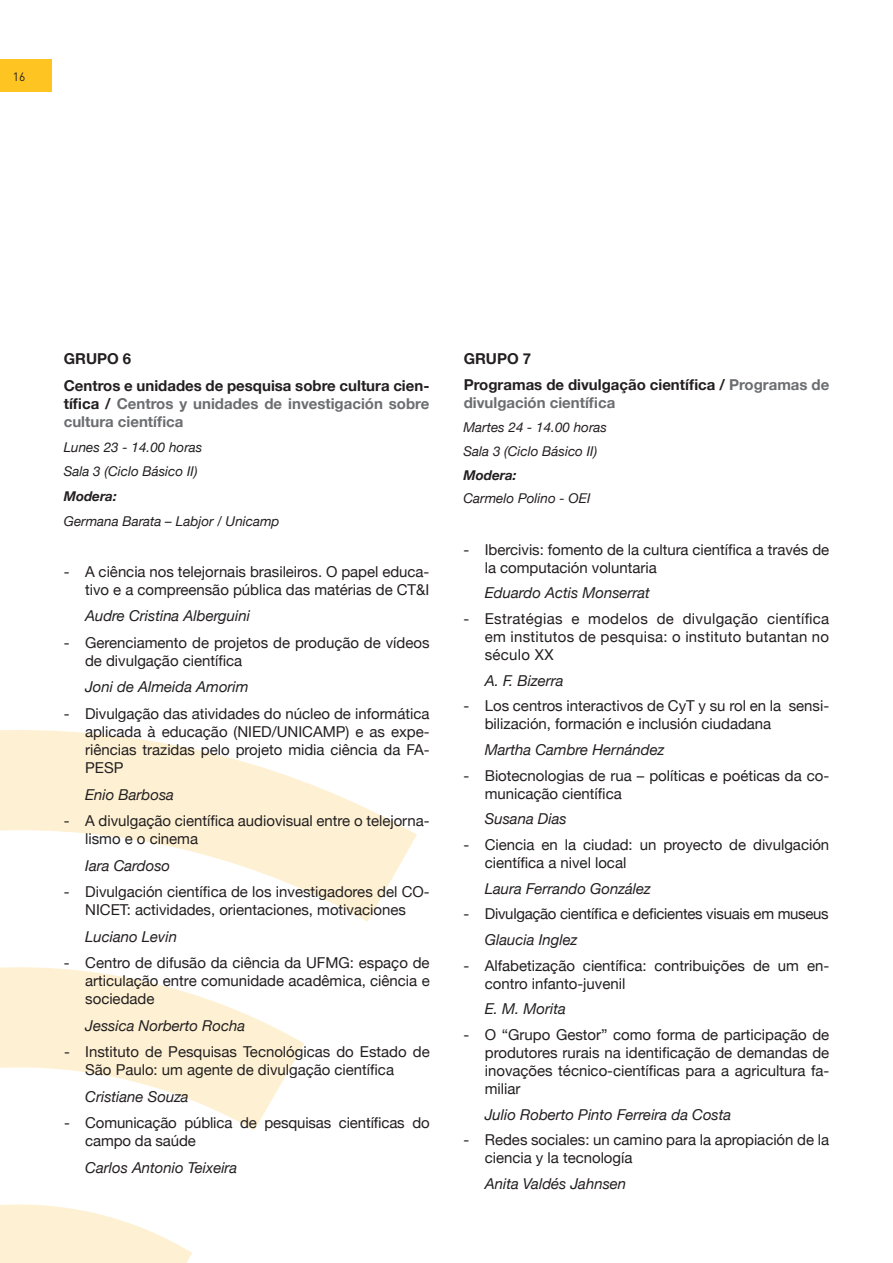
<style>
.page{position:relative;width:893px;height:1263px;background:#fff}
.page>*{position:absolute;margin:0;border:0;box-sizing:border-box;transform-origin:0 0}
.t1{font:15px/18px "Helvetica Neue";color:#231f20}
.t2{font:italic 15px "Helvetica Neue";color:#231f20}
.t3{font:700 15px/26.5px "Helvetica Neue";color:#231f20}
.t4{font:700 15px/18px "Helvetica Neue";color:#6c6d70}
.t5{font:15px "Helvetica Neue";letter-spacing:-.02em;color:#231f20}
.t6{font:italic 13.5px/24.8px "Helvetica Neue";color:#231f20}
.t7{font:italic 700 13.5px "Helvetica Neue";color:#231f20}
.t8{font:12px "DIN";color:#231f20}
.s1{color:#231f20}
.s2{color:#6c6d70}
</style>
<div class="page">
<svg style="left:0;top:1204px;width:192px;height:59px"></svg>
<svg style="left:0;top:967px;width:304px;height:163px;fill:#fef1d3"></svg>
<svg style="left:0;top:730px;width:417px;height:192px;fill:#fef1d3"></svg>
<div style="left:0;top:60px;width:51px;height:32px;background:#fec422"></div>
<p class="t8" style="left:13px;top:69px;width:14px">16</p>
<p class="t3" style="left:64px;top:345px;width:23px">Grupo</p>
<p class="t3" style="left:64px;top:345px;width:367px;text-indent:59px">6<br>Centros e unidades de pesquisa sobre cultura cien-</p>
<p class="t4" style="left:64px;top:394px;width:367px"><span class="s1">tífica /</span> Centros y unidades de investigación sobre cultura científica</p>
<p class="t6" style="left:64px;top:434px;width:140px">Lunes 23 - 14.00 horas<br>Sala 3 (Ciclo Básico II)</p>
<p class="t7" style="left:64px;top:488px;width:55px">Modera:</p>
<p class="t6" style="left:64px;top:508px;width:217px">Germana Barata – Labjor / Unicamp</p>
<p class="t1" style="left:64px;top:562px;width:367px;text-align:right">- A ciência nos telejornais brasileiros. O papel educa&shy;tivo e a compreensão pública das matérias de CT&amp;I</p>
<p class="t2" style="left:85px;top:607px;width:167px">Audre Cristina Alberguini</p>
<p class="t1" style="left:85px;top:633px;width:346px;text-indent:-21px">- Gerenciamento de projetos de produção de vídeos de divulgação científica</p>
<p class="t2" style="left:85px;top:678px;width:165px">Joni de Almeida Amorim</p>
<p class="t1" style="left:85px;top:704px;width:346px;text-align:justify;text-indent:-21px">- Divulgação das atividades do núcleo de informática aplicada à educação (NIED/UNICAMP) e as expe&shy;riências trazidas pelo projeto midia ciência da FA-PESP</p>
<p class="t2" style="left:85px;top:785px;width:90px">Enio Barbosa</p>
<p class="t1" style="left:85px;top:811px;width:346px;text-indent:-21px">- A divulgação científica audiovisual entre o telejorna&shy;lismo e o cinema</p>
<p class="t2" style="left:85px;top:856px;width:86px">Iara Cardoso</p>
<p class="t1" style="left:64px;top:882px;width:367px;text-align:center">- Divulgación científica de los investigadores del CO-<br>NICET: actividades, orientaciones, motivaciones</p>
<p class="t2" style="left:85px;top:927px;width:93px">Luciano Levin</p>
<p class="t1" style="left:85px;top:953px;width:346px;text-align:justify;text-indent:-21px">- Centro de difusão da ciência da UFMG: espaço de articulação entre comunidade acadêmica, ciência e sociedade</p>
<p class="t2" style="left:85px;top:1016px;width:161px">Jessica Norberto Rocha</p>
<p class="t1" style="left:85px;top:1042px;width:346px;text-indent:-21px">- Instituto de Pesquisas Tecnológicas do Estado de<br>São Paulo: um agente de divulgação científica</p>
<p class="t2" style="left:85px;top:1087px;width:105px">Cristiane Souza</p>
<p class="t1" style="left:85px;top:1113px;width:346px;text-indent:-21px">- Comunicação pública de pesquisas científicas do campo da saúde</p>
<p class="t2" style="left:85px;top:1158px;width:154px">Carlos Antonio Teixeira</p>
<p class="t3" style="left:464px;top:345px;width:23px">Grupo</p>
<p class="t3" style="left:464px;top:346px;width:367px;line-height:25.7px;text-indent:59px">7<br>Programas de divulgação científica / <span class="s2">Programas de</span></p>
<p class="t4" style="left:464px;top:393px;width:153px">divulgación científica</p>
<p class="t6" style="left:463px;top:415px;width:145px;line-height:23.9px">Martes 24 - 14.00 horas<br>Sala 3 (Ciclo Básico II)</p>
<p class="t7" style="left:463px;top:466px;width:55px">Modera:</p>
<p class="t6" style="left:463px;top:486px;width:128px">Carmelo Polino - OEI</p>
<p class="t1" style="left:485px;top:540px;width:346px;text-indent:-21px">- Ibercivis: fomento de la cultura científica a través de la computación voluntaria</p>
<p class="t2" style="left:485px;top:584px;width:167px">Eduardo Actis Monserrat</p>
<p class="t1" style="left:485px;top:609px;width:346px;text-align:justify;text-indent:-21px">- Estratégias e modelos de divulgação científica em institutos de pesquisa: o instituto butantan no século XX</p>
<p class="t2" style="left:485px;top:671px;width:80px">A. F. Bizerra</p>
<p class="t1" style="left:485px;top:697px;width:346px;text-indent:-21px">- Los centros interactivos de CyT y su rol en la sensi&shy;bilización, formación e inclusión ciudadana</p>
<p class="t2" style="left:485px;top:741px;width:181px">Martha Cambre Hernández</p>
<p class="t1" style="left:485px;top:766px;width:346px;text-indent:-21px">- Biotecnologias de rua – políticas e poéticas da co&shy;municação científica</p>
<p class="t2" style="left:485px;top:810px;width:83px">Susana Dias</p>
<p class="t1" style="left:485px;top:835px;width:346px;text-indent:-21px">- Ciencia en la ciudad: un proyecto de divulgación científica a nivel local</p>
<p class="t2" style="left:485px;top:879px;width:168px">Laura Ferrando González</p>
<p class="t5" style="left:464px;top:905px;width:367px">- Divulgação científica e deficientes visuais em museus</p>
<p class="t2" style="left:485px;top:931px;width:94px">Glaucia Inglez</p>
<p class="t1" style="left:485px;top:956px;width:346px;text-indent:-21px">- Alfabetização científica: contribuições de um en&shy;contro infanto-juvenil</p>
<p class="t2" style="left:485px;top:1000px;width:83px">E. M. Morita</p>
<p class="t1" style="left:485px;top:1025px;width:346px;text-align:justify;text-indent:-21px">- O “Grupo Gestor” como forma de participação de produtores rurais na identificação de demandas de inovações técnico-científicas para a agricultura fa&shy;miliar</p>
<p class="t2" style="left:485px;top:1105px;width:248px">Julio Roberto Pinto Ferreira da Costa</p>
<p class="t1" style="left:485px;top:1131px;width:346px;text-indent:-21px">- Redes sociales: un camino para la apropiación de la ciencia y la tecnología</p>
<p class="t2" style="left:485px;top:1174px;width:143px">Anita Valdés Jahnsen</p>
</div>
